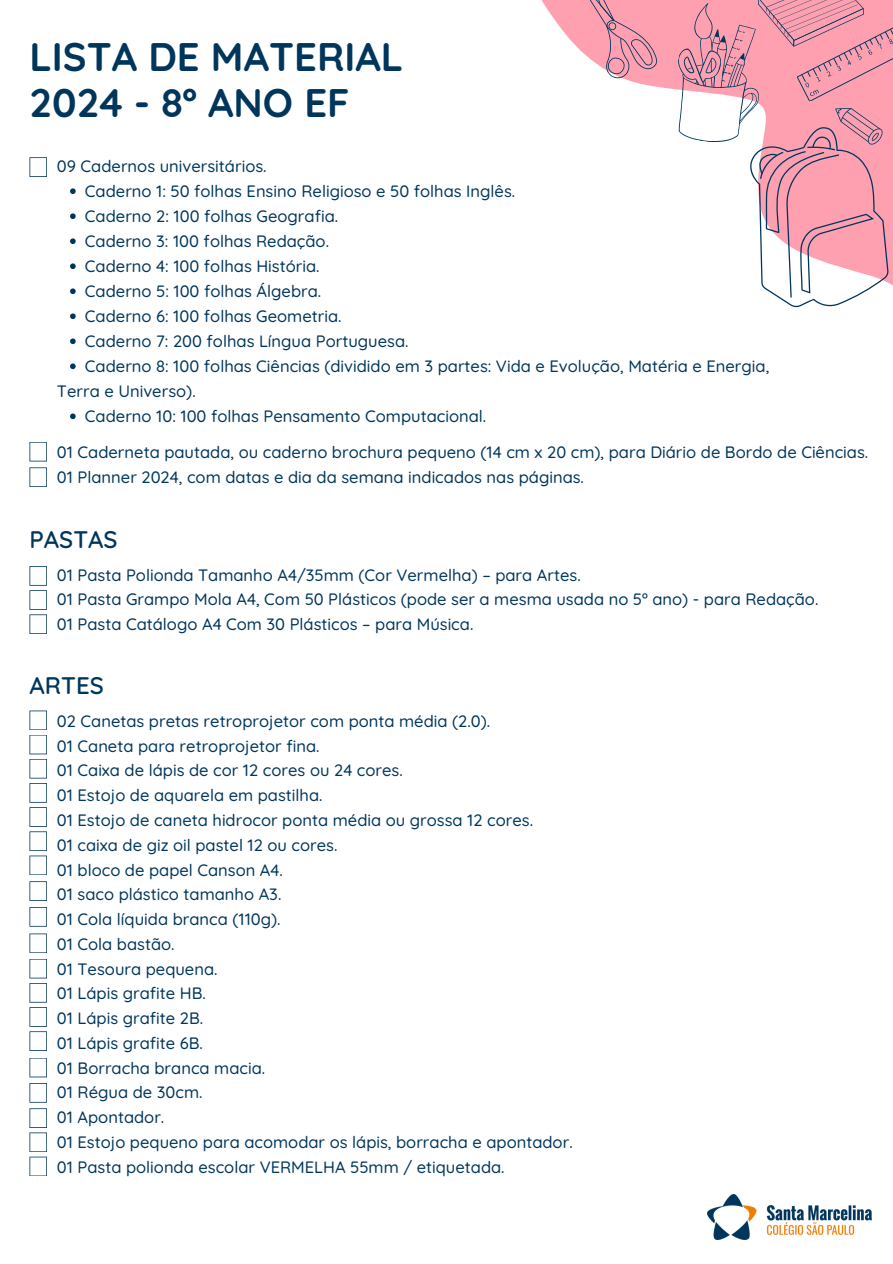
<style>
.page{position:relative;width:893px;height:1264px;background:#fff}
.page>*{position:absolute;margin:0;border:0;box-sizing:border-box;transform-origin:0 0}
.t1{font:700 39.9px "Quicksand";color:#00365c}
.t2{font:600 24px "Quicksand";color:#00365c}
.t3{font:500 16.5px "Quicksand";color:#00365c}
</style>
<div class="page">
<svg style="left:541px;top:0;width:257px;height:308px"></svg>
<svg style="left:583px;top:0;width:76px;height:82px;background:#eea1b2"></svg>
<svg style="left:668px;top:0;width:224px;height:307px"></svg>
<img style="left:707px;top:1194px;width:164px;height:45px">
<svg style="left:70px;top:188px;width:6px;height:6px"></svg>
<svg style="left:70px;top:213px;width:6px;height:6px"></svg>
<svg style="left:70px;top:238px;width:6px;height:6px"></svg>
<svg style="left:70px;top:263px;width:6px;height:6px"></svg>
<svg style="left:70px;top:288px;width:6px;height:6px"></svg>
<svg style="left:70px;top:313px;width:6px;height:6px"></svg>
<svg style="left:70px;top:338px;width:6px;height:6px"></svg>
<svg style="left:70px;top:363px;width:6px;height:6px"></svg>
<svg style="left:70px;top:413px;width:6px;height:6px"></svg>
<svg style="left:29px;top:566px;width:18px;height:68px"></svg>
<svg style="left:29px;top:157px;width:18px;height:20px"></svg>
<svg style="left:29px;top:442px;width:18px;height:19px"></svg>
<svg style="left:29px;top:467px;width:18px;height:20px"></svg>
<svg style="left:29px;top:710px;width:18px;height:165px"></svg>
<svg style="left:29px;top:881px;width:18px;height:20px"></svg>
<svg style="left:29px;top:907px;width:18px;height:19px"></svg>
<svg style="left:29px;top:933px;width:18px;height:117px"></svg>
<svg style="left:29px;top:1058px;width:18px;height:44px"></svg>
<svg style="left:29px;top:1108px;width:18px;height:68px"></svg>
<p class="t1" style="left:29px;top:31px;width:375px">LISTA DE MATERIAL</p>
<p class="t1" style="left:29px;top:77px;width:322px">2024 - 8º ANO EF</p>
<p class="t3" style="left:57px;top:155px;width:211px">09 Cadernos universitários.</p>
<p class="t3" style="left:85px;top:180px;width:431px">Caderno 1: 50 folhas Ensino Religioso e 50 folhas Inglês.</p>
<p class="t3" style="left:85px;top:205px;width:255px">Caderno 2: 100 folhas Geografia.</p>
<p class="t3" style="left:85px;top:230px;width:245px">Caderno 3: 100 folhas Redação.</p>
<p class="t3" style="left:85px;top:255px;width:236px">Caderno 4: 100 folhas História.</p>
<p class="t3" style="left:85px;top:280px;width:238px">Caderno 5: 100 folhas Álgebra.</p>
<p class="t3" style="left:85px;top:305px;width:258px">Caderno 6: 100 folhas Geometria.</p>
<p class="t3" style="left:85px;top:330px;width:325px">Caderno 7: 200 folhas Língua Portuguesa.</p>
<p class="t3" style="left:85px;top:355px;width:685px">Caderno 8: 100 folhas Ciências (dividido em 3 partes: Vida e Evolução, Matéria e Energia,</p>
<p class="t3" style="left:57px;top:380px;width:140px">Terra e Universo).</p>
<p class="t3" style="left:85px;top:405px;width:403px">Caderno 10: 100 folhas Pensamento Computacional.</p>
<p class="t3" style="left:57px;top:441px;width:812px">01 Caderneta pautada, ou caderno brochura pequeno (14 cm x 20 cm), para Diário de Bordo de Ciências.</p>
<p class="t3" style="left:57px;top:466px;width:528px">01 Planner 2024, com datas e dia da semana indicados nas páginas.</p>
<p class="t2" style="left:29px;top:523px;width:90px">PASTAS</p>
<p class="t3" style="left:57px;top:564px;width:525px">01 Pasta Polionda Tamanho A4/35mm (Cor Vermelha) – para Artes.</p>
<p class="t3" style="left:57px;top:589px;width:763px">01 Pasta Grampo Mola A4, Com 50 Plásticos (pode ser a mesma usada no 5º ano) - para Redação.</p>
<p class="t3" style="left:57px;top:613px;width:418px">01 Pasta Catálogo A4 Com 30 Plásticos – para Música.</p>
<p class="t2" style="left:29px;top:670px;width:76px">ARTES</p>
<p class="t3" style="left:57px;top:710px;width:435px">02 Canetas pretas retroprojetor com ponta média (2.0).</p>
<p class="t3" style="left:57px;top:735px;width:264px">01 Caneta para retroprojetor fina.</p>
<p class="t3" style="left:57px;top:760px;width:347px">01 Caixa de lápis de cor 12 cores ou 24 cores.</p>
<p class="t3" style="left:57px;top:784px;width:267px">01 Estojo de aquarela em pastilha.</p>
<p class="t3" style="left:57px;top:809px;width:477px">01 Estojo de caneta hidrocor ponta média ou grossa 12 cores.</p>
<p class="t3" style="left:57px;top:834px;width:282px">01 caixa de giz oil pastel 12 ou cores.</p>
<p class="t3" style="left:57px;top:859px;width:227px">01 bloco de papel Canson A4.</p>
<p class="t3" style="left:57px;top:883px;width:226px">01 saco plástico tamanho A3.</p>
<p class="t3" style="left:57px;top:908px;width:225px">01 Cola líquida branca (110g).</p>
<p class="t3" style="left:57px;top:933px;width:119px">01 Cola bastão.</p>
<p class="t3" style="left:57px;top:958px;width:162px">01 Tesoura pequena.</p>
<p class="t3" style="left:57px;top:982px;width:150px">01 Lápis grafite HB.</p>
<p class="t3" style="left:57px;top:1007px;width:148px">01 Lápis grafite 2B.</p>
<p class="t3" style="left:57px;top:1032px;width:147px">01 Lápis grafite 6B.</p>
<p class="t3" style="left:57px;top:1057px;width:210px">01 Borracha branca macia.</p>
<p class="t3" style="left:57px;top:1081px;width:147px">01 Régua de 30cm.</p>
<p class="t3" style="left:57px;top:1106px;width:109px">01 Apontador.</p>
<p class="t3" style="left:57px;top:1131px;width:517px">01 Estojo pequeno para acomodar os lápis, borracha e apontador.</p>
<p class="t3" style="left:57px;top:1156px;width:449px">01 Pasta polionda escolar VERMELHA 55mm / etiquetada.</p>
</div>
